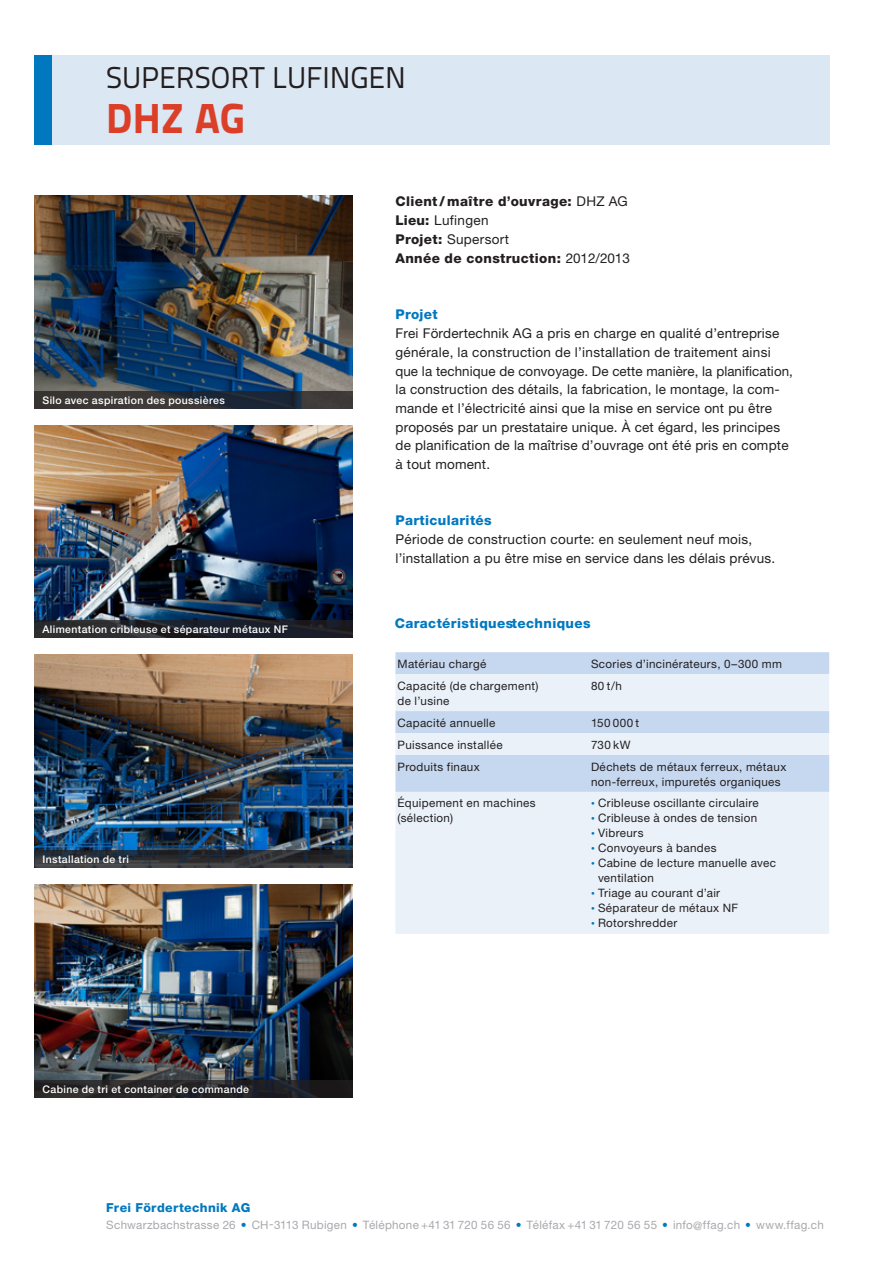
<style>
.page{position:relative;width:893px;height:1263px;background:#fff}
.page>*{position:absolute;margin:0;border:0;box-sizing:border-box;transform-origin:0 0}
.t1{font:800 42px "Titillium Text 22 L";color:#db3f28}
.t2{font:30px "Titillium Text 22 L";letter-spacing:-.005em;color:#231f20}
.t3{font:13.5px/18.8px "Helvetica Neue";letter-spacing:.015em;color:#231f20}
.t4{font:800 13.5px/18.8px "Helvetica Neue";letter-spacing:.03em;color:#231f20}
.t5{font:800 13.5px "Helvetica Neue";letter-spacing:.03em;color:#0078c0}
.t6{font:800 12.3px "Helvetica Neue";letter-spacing:.03em;color:#0078c0}
.t7{font:11.7px/15px "Helvetica Neue";letter-spacing:.03em;color:#231f20}
.t8{font:11.7px "Helvetica Neue";letter-spacing:.025em;color:#a8a9ad}
.t9{font:500 10.5px "Helvetica Neue";letter-spacing:.035em;color:#fff}
.s1{font-weight:400}
.s2{font-size:7.5px;color:#0078c0}
.s3{color:#0078c0}
</style>
<div class="page">
<div style="left:34px;top:55px;width:795px;height:90px;background:#dce7f4"></div>
<div style="left:34px;top:55px;width:17px;height:90px;background:#0078c0"></div>
<img style="left:34px;top:196px;width:319px;height:195px">
<img style="left:34px;top:425px;width:319px;height:196px">
<img style="left:34px;top:655px;width:319px;height:195px">
<img style="left:34px;top:884px;width:319px;height:196px">
<svg style="left:34px;top:391px;width:319px;height:17px;background:#303135"></svg>
<svg style="left:34px;top:621px;width:319px;height:17px;background:#22242b"></svg>
<svg style="left:34px;top:850px;width:319px;height:17px;background:#2e3237"></svg>
<svg style="left:34px;top:1080px;width:319px;height:17px;background:#242326"></svg>
<div style="left:395px;top:652px;width:434px;height:22px;background:#c6d8ef"></div>
<svg style="left:395px;top:674px;width:434px;height:260px;background:#e2ebf6"></svg>
<h2 class="t2" style="left:106px;top:56px;width:301px">SUPERSORT LUFINGEN</h2>
<h1 class="t1" style="left:106px;top:86px;width:140px">DHZ AG</h1>
<p class="t9" style="left:43px;top:394px;width:184px">Silo avec aspiration des poussières</p>
<p class="t9" style="left:43px;top:623px;width:247px">Alimentation cribleuse et séparateur métaux NF</p>
<p class="t9" style="left:43px;top:853px;width:88px">Installation de tri</p>
<p class="t9" style="left:43px;top:1082px;width:208px">Cabine de tri et container de commande</p>
<p class="t4" style="left:395px;top:192px;width:236px">Client / maître d’ouvrage: <span class="s1">DHZ AG<br></span>Lieu: <span class="s1">Lufingen<br></span>Projet: <span class="s1">Supersort<br></span>Année de construction: <span class="s1">2012/2013</span></p>
<p class="t5" style="left:395px;top:306px;width:44px">Projet</p>
<p class="t3" style="left:395px;top:324px;width:399px">Frei Fördertechnik AG a pris en charge en qualité d’entreprise générale, la construction de l’installation de traitement ainsi que la technique de convoyage. De cette manière, la planification, la construction des détails, la fabrication, le montage, la com&shy;mande et l’électricité ainsi que la mise en service ont pu être proposés par un prestataire unique. À cet égard, les principes de planification de la maîtrise d’ouvrage ont été pris en compte à tout moment.</p>
<p class="t5" style="left:395px;top:513px;width:98px">Particularités</p>
<p class="t3" style="left:395px;top:530px;width:381px">Période de construction courte: en seulement neuf mois, l’installation a pu être mise en service dans les délais prévus.</p>
<p class="t5" style="left:395px;top:616px;width:197px">Caractéristiquestechniques</p>
<p class="t7" style="left:398px;top:656px;width:90px">Matériau chargé</p>
<p class="t7" style="left:591px;top:656px;width:193px">Scories d’incinérateurs, 0–300 mm</p>
<p class="t7" style="left:398px;top:678px;width:142px">Capacité (de chargement) de l’usine</p>
<p class="t7" style="left:591px;top:678px;width:32px">80 t/h</p>
<p class="t7" style="left:398px;top:715px;width:99px">Capacité annuelle</p>
<p class="t7" style="left:591px;top:715px;width:50px">150 000 t</p>
<p class="t7" style="left:398px;top:737px;width:107px">Puissance installée</p>
<p class="t7" style="left:591px;top:737px;width:41px">730 kW</p>
<p class="t7" style="left:398px;top:759px;width:84px">Produits finaux</p>
<p class="t7" style="left:591px;top:759px;width:197px">Déchets de métaux ferreux, métaux non-ferreux, impuretés organiques</p>
<p class="t7" style="left:398px;top:796px;width:140px">Équipement en machines (sélection)</p>
<p class="t7" style="left:591px;top:796px;width:169px"><span class="s2">•</span> Cribleuse oscillante circulaire</p>
<p class="t7" style="left:591px;top:811px;width:168px"><span class="s2">•</span> Cribleuse à ondes de tension</p>
<p class="t7" style="left:591px;top:826px;width:54px"><span class="s2">•</span> Vibreurs</p>
<p class="t7" style="left:591px;top:841px;width:127px"><span class="s2">•</span> Convoyeurs à bandes</p>
<p class="t7" style="left:598px;top:856px;width:180px;text-indent:-7px"><span class="s2">•</span> Cabine de lecture manuelle avec ventilation</p>
<p class="t7" style="left:591px;top:886px;width:131px"><span class="s2">•</span> Triage au courant d’air</p>
<p class="t7" style="left:591px;top:901px;width:149px"><span class="s2">•</span> Séparateur de métaux NF</p>
<p class="t7" style="left:591px;top:916px;width:88px"><span class="s2">•</span> Rotorshredder</p>
<p class="t6" style="left:106px;top:1201px;width:146px">Frei Fördertechnik AG</p>
<p class="t8" style="left:106px;top:1218px;width:719px">Schwarzbachstrasse 26 <span class="s3">•</span> CH-3113 Rubigen <span class="s3">•</span> Téléphone +41 31 720 56 56 <span class="s3">•</span> Téléfax +41 31 720 56 55 <span class="s3">•</span> info@ffag.ch <span class="s3">•</span> www.ffag.ch</p>
</div>
